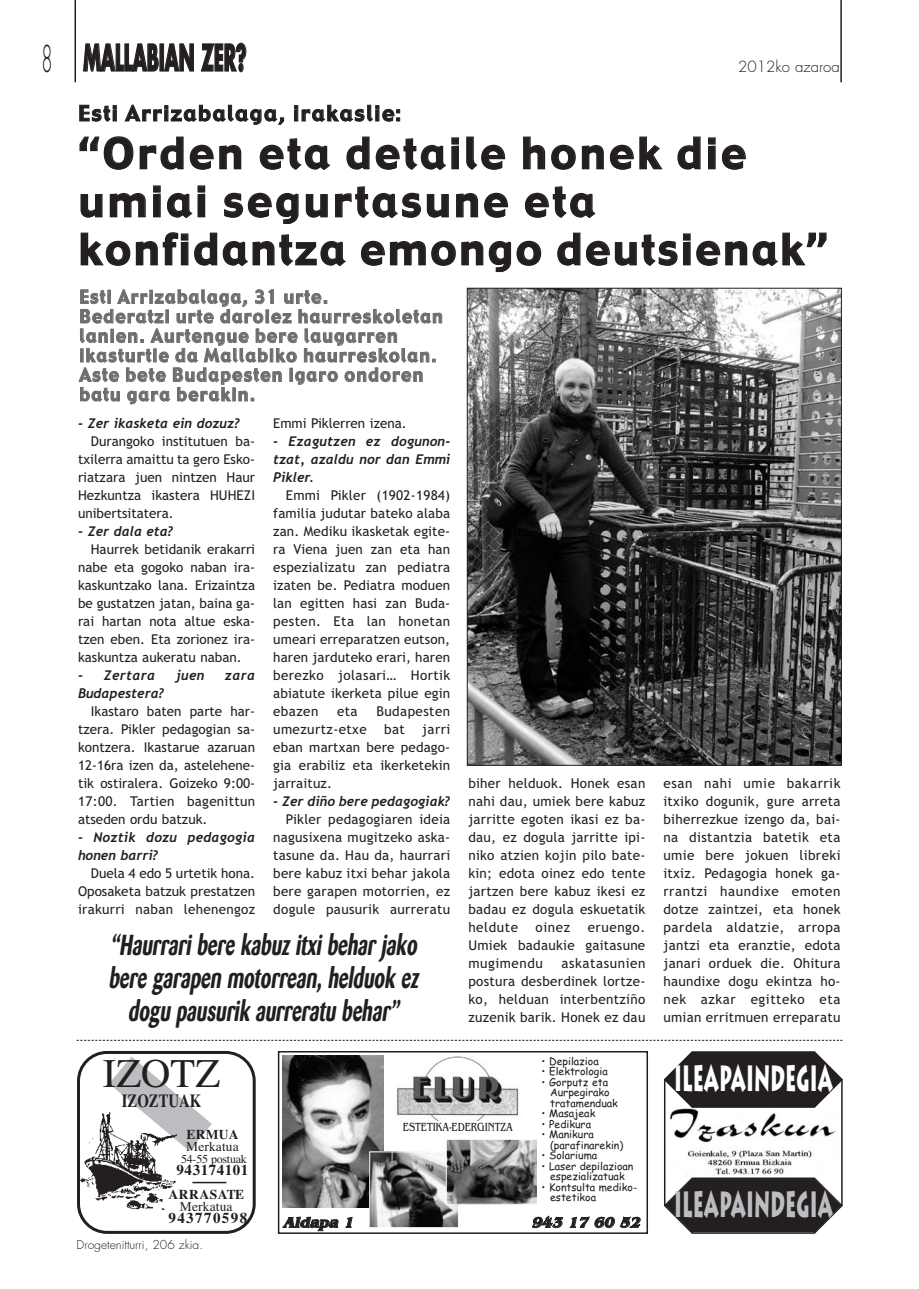
<style>
.page{position:relative;width:919px;height:1289px;background:#fff}
.page>*{position:absolute;margin:0;border:0;box-sizing:border-box;transform-origin:0 0}
.t1{font:42px/48px "Gadget";letter-spacing:.085em;color:#231f20}
.t2{font:40.65px "Times";color:#231f20}
.t3{font:700 36px "Futura";letter-spacing:-.005em;color:#231f20;scale:.5 1}
.t4{font:900 36px "Lithos";color:#fff;scale:.5 1}
.t5{font:900 36px "Lithos";color:#bcbdc0;scale:.5 1}
.t6{font:300 36px "Futura";color:#231f20;scale:.5 1}
.t7{font:italic 27px/33px "Barme F";color:#231f20;text-align:center;scale:.7 1}
.t8{font:21px "Gadget";letter-spacing:.085em;color:#231f20}
.t9{font:700 18.45px "Times";color:#231f20;scale:.8 1}
.t10{font:18px/19.5px "Gadget";letter-spacing:.085em;color:#6c6d70;scale:.95 1}
.t11{font:italic 700 15px "Benguiat";color:#231f20}
.t12{font:300 15px "Futura";color:#231f20}
.t13{font:700 15px "Times";letter-spacing:.035em;color:#231f20}
.t14{font:700 15px "Times";letter-spacing:.095em;color:#231f20}
.t15{font:13.5px/18px "Trebuchet MS";letter-spacing:.02em;color:#231f20;text-align:justify}
.t16{font:italic 700 13.5px/18px "Trebuchet";color:#231f20}
.t17{font:13.5px "Trebuchet MS";color:#231f20}
.t18{font:13.5px "Times";letter-spacing:.01em;color:#231f20}
.t19{font:italic 700 13.5px "Trebuchet";letter-spacing:.025em;color:#231f20}
.t20{font:700 13.5px "Times";letter-spacing:.045em;color:#231f20}
.t21{font:700 13.5px "Times";letter-spacing:.02em;color:#231f20}
.t22{font:12.3px "Benguiat";color:#231f20;scale:.8 1}
.t23{font:300 12px "Futura";color:#231f20}
.t24{font:12px "Times";letter-spacing:-.02em;color:#231f20}
.t25{font:10.5px/10.5px "Comic Sans MS";color:#231f20}
</style>
<div class="page">
<hr style="left:74px;top:1px;width:2px;height:81px;background:#231f20">
<hr style="left:840px;top:1px;width:1px;height:81px;background:#231f20">
<svg style="left:77px;top:1039px;width:765px;height:1px"></svg>
<img style="left:469px;top:290px;width:370px;height:473px">
<div style="left:278px;top:1050px;width:370px;height:183px;border:2px solid #231f20"></div>
<img style="left:396px;top:1056px;width:123px;height:65px">
<img style="left:282px;top:1055px;width:102px;height:152px">
<img style="left:371px;top:1153px;width:85px;height:72px">
<div style="left:369px;top:1151px;width:89px;height:76px;border:1px solid #fff"></div>
<img style="left:448px;top:1140px;width:88px;height:62px">
<div style="left:446px;top:1138px;width:92px;height:66px;border:1px solid #fff"></div>
<img style="left:669px;top:1107px;width:167px;height:68px">
<svg style="left:664px;top:1177px;width:178px;height:56px"></svg>
<svg style="left:664px;top:1051px;width:178px;height:56px"></svg>
<svg style="left:77px;top:1051px;width:179px;height:182px"></svg>
<img style="left:79px;top:1112px;width:97px;height:99px">
<hr style="left:192px;top:1181px;width:34px;height:2px;background:#231f20">
<h3 class="t6" style="left:41px;top:42px;width:24px">8</h3>
<h3 class="t3" style="left:83px;top:41px;width:328px">MALLABIAN ZER?</h3>
<p class="t12" style="left:738px;top:59px;width:103px">2012ko azaroa</p>
<h3 class="t8" style="left:78px;top:105px;width:323px">Esti Arrizabalaga, irakaslie:</h3>
<h1 class="t1" style="left:79px;top:132px;width:750px">“Orden eta detaile honek die umiai segurtasune eta konfidantza emongo deutsienak”</h1>
<h3 class="t10" style="left:79px;top:288px;width:384px">Esti Arrizabalaga, 31 urte.<br>Bederatzi urte daroiez haurreskoletan lanien. Aurtengue bere laugarren ikasturtie da Mallabiko haurreskolan.<br>Aste bete Budapesten igaro ondoren batu gara berakin.</h3>
<p class="t16" style="left:78px;top:415px;width:163px">- Zer ikasketa ein dozuz?</p>
<p class="t15" style="left:78px;top:433px;width:178px;text-indent:13px">Durangoko institutuen ba&shy;txilerra amaittu ta gero Esko&shy;riatzara juen nintzen Haur Hezkuntza ikastera HUHEZI unibertsitatera.</p>
<p class="t16" style="left:78px;top:523px;width:97px">- Zer dala eta?</p>
<p class="t15" style="left:78px;top:541px;width:178px;text-indent:13px">Haurrek betidanik erakarri nabe eta gogoko naban ira&shy;kaskuntzako lana. Erizaintza be gustatzen jatan, baina ga&shy;rai hartan nota altue eska&shy;tzen eben. Eta zorionez ira&shy;kaskuntza aukeratu naban.</p>
<p class="t19" style="left:78px;top:669px;width:79px">- Zertara</p>
<p class="t16" style="left:176px;top:667px;width:30px">juen</p>
<p class="t16" style="left:225px;top:667px;width:32px">zara</p>
<p class="t16" style="left:78px;top:685px;width:87px">Budapestera?</p>
<p class="t15" style="left:78px;top:703px;width:178px;text-indent:13px">Ikastaro baten parte har&shy;tzera. Pikler pedagogian sa&shy;kontzera. Ikastarue azaruan 12-16ra izen da, astelehene&shy;tik ostiralera. Goizeko 9:00- 17:00. Tartien bagenittun atseden ordu batzuk.</p>
<p class="t16" style="left:78px;top:829px;width:179px">- Noztik dozu pedagogia honen barri?</p>
<p class="t15" style="left:78px;top:865px;width:178px;text-indent:13px">Duela 4 edo 5 urtetik hona.<br>Oposaketa batzuk prestatzen irakurri naban lehenengoz</p>
<p class="t17" style="left:273px;top:417px;width:135px">Emmi Piklerren izena.</p>
<p class="t16" style="left:273px;top:433px;width:179px;text-align:justify">- Ezagutzen ez dogunon&shy;tzat, azaldu nor dan Emmi Pikler.</p>
<p class="t15" style="left:273px;top:487px;width:178px;text-indent:13px">Emmi Pikler (1902-1984) familia judutar bateko alaba zan. Mediku ikasketak egite&shy;ra Viena juen zan eta han espezializatu zan pediatra izaten be. Pediatra moduen lan egitten hasi zan Buda&shy;pesten. Eta lan honetan umeari erreparatzen eutson, haren jarduteko erari, haren berezko jolasari… Hortik abiatute ikerketa pilue egin ebazen</p>
<p class="t15" style="left:337px;top:703px;width:22px">eta</p>
<p class="t15" style="left:376px;top:703px;width:75px">Budapesten</p>
<p class="t15" style="left:273px;top:721px;width:95px">umezurtz-etxe</p>
<p class="t15" style="left:384px;top:721px;width:22px">bat</p>
<p class="t15" style="left:273px;top:721px;width:178px;text-indent:149px">jarri eban martxan bere pedago&shy;gia erabiliz eta ikerketekin jarraituz.</p>
<p class="t16" style="left:273px;top:793px;width:179px">- Zer diño bere pedagogiak?</p>
<p class="t15" style="left:273px;top:811px;width:178px;text-indent:13px">Pikler pedagogiaren ideia nagusixena mugitzeko aska&shy;tasune da. Hau da, haurrari bere kabuz itxi behar jakola bere garapen motorrien, ez dogule pausurik aurreratu</p>
<h3 class="t7" style="left:108px;top:929px;width:450px">“Haurrari bere kabuz itxi behar jako bere garapen motorrean, helduok ez dogu pausurik aurreratu behar”</h3>
<p class="t15" style="left:468px;top:775px;width:178px">biher helduok. Honek esan nahi dau, umiek bere kabuz jarritte egoten ikasi ez ba&shy;dau, ez dogula jarritte ipi&shy;niko atzien kojin pilo bate&shy;kin; edota oinez edo tente jartzen bere kabuz ikesi ez badau ez dogula eskuetatik heldute</p>
<p class="t15" style="left:535px;top:919px;width:36px">oinez</p>
<p class="t15" style="left:468px;top:919px;width:178px;text-indent:119px">eruengo.<br>Umiek badaukie gaitasune mugimendu</p>
<p class="t15" style="left:468px;top:955px;width:178px;text-indent:93px">askatasunien postura desberdinek lortze&shy;ko, helduan interbentziño zuzenik barik. Honek ez dau</p>
<h2 class="t2" style="left:103px;top:1059px;width:119px">IZOTZ</h2>
<h3 class="t9" style="left:122px;top:1094px;width:101px">IZOZTUAK</h3>
<p class="t21" style="left:186px;top:1129px;width:54px">ERMUA</p>
<p class="t18" style="left:186px;top:1141px;width:54px">Merkatua</p>
<p class="t24" style="left:181px;top:1154px;width:67px">54-55 postuak</p>
<p class="t13" style="left:176px;top:1164px;width:73px">943174101</p>
<p class="t20" style="left:168px;top:1189px;width:77px">ARRASATE</p>
<p class="t18" style="left:180px;top:1201px;width:54px">Merkatua</p>
<p class="t14" style="left:168px;top:1212px;width:80px">943770598</p>
<p class="t23" style="left:77px;top:1238px;width:128px">Drogetenitturri, 206 zkia.</p>
<p class="t22" style="left:403px;top:1121px;width:139px">ESTETIKA-EDERGINTZA</p>
<p class="t25" style="left:541px;top:1056px;width:59px">• Depilazioa</p>
<p class="t25" style="left:541px;top:1067px;width:68px">• Elektrologia</p>
<p class="t25" style="left:550px;top:1077px;width:69px;text-indent:-9px">• Gorputz eta<br>Aurpegirako tratamenduak</p>
<p class="t25" style="left:541px;top:1109px;width:55px">• Masajeak</p>
<p class="t25" style="left:541px;top:1119px;width:51px">• Pedikura</p>
<p class="t25" style="left:550px;top:1130px;width:75px;text-indent:-9px">• Manikura (parafinarekin)</p>
<p class="t25" style="left:541px;top:1151px;width:57px">• Solariuma</p>
<p class="t25" style="left:541px;top:1161px;width:93px;text-align:center">• Laser depilazioan espezializatuak</p>
<p class="t25" style="left:550px;top:1182px;width:89px;text-indent:-9px">• Kontsulta mediko&shy;estetikoa</p>
<p class="t11" style="left:283px;top:1217px;width:75px">Aldapa 1</p>
<p class="t11" style="left:531px;top:1217px;width:113px">943 17 60 52</p>
<p class="t15" style="left:663px;top:775px;width:178px">esan nahi umie bakarrik itxiko dogunik, gure arreta biherrezkue izengo da, bai&shy;na distantzia batetik eta umie bere jokuen libreki itxiz. Pedagogia honek ga&shy;rrantzi haundixe emoten dotze zaintzei, eta honek pardela aldatzie, arropa jantzi eta eranztie, edota janari orduek die. Ohitura haundixe dogu ekintza ho&shy;nek azkar egitteko eta umian erritmuen erreparatu</p>
<h3 class="t4" style="left:674px;top:1057px;width:319px">ILEAPAINDEGIA</h3>
<h3 class="t5" style="left:674px;top:1183px;width:319px">ILEAPAINDEGIA</h3>
</div>
